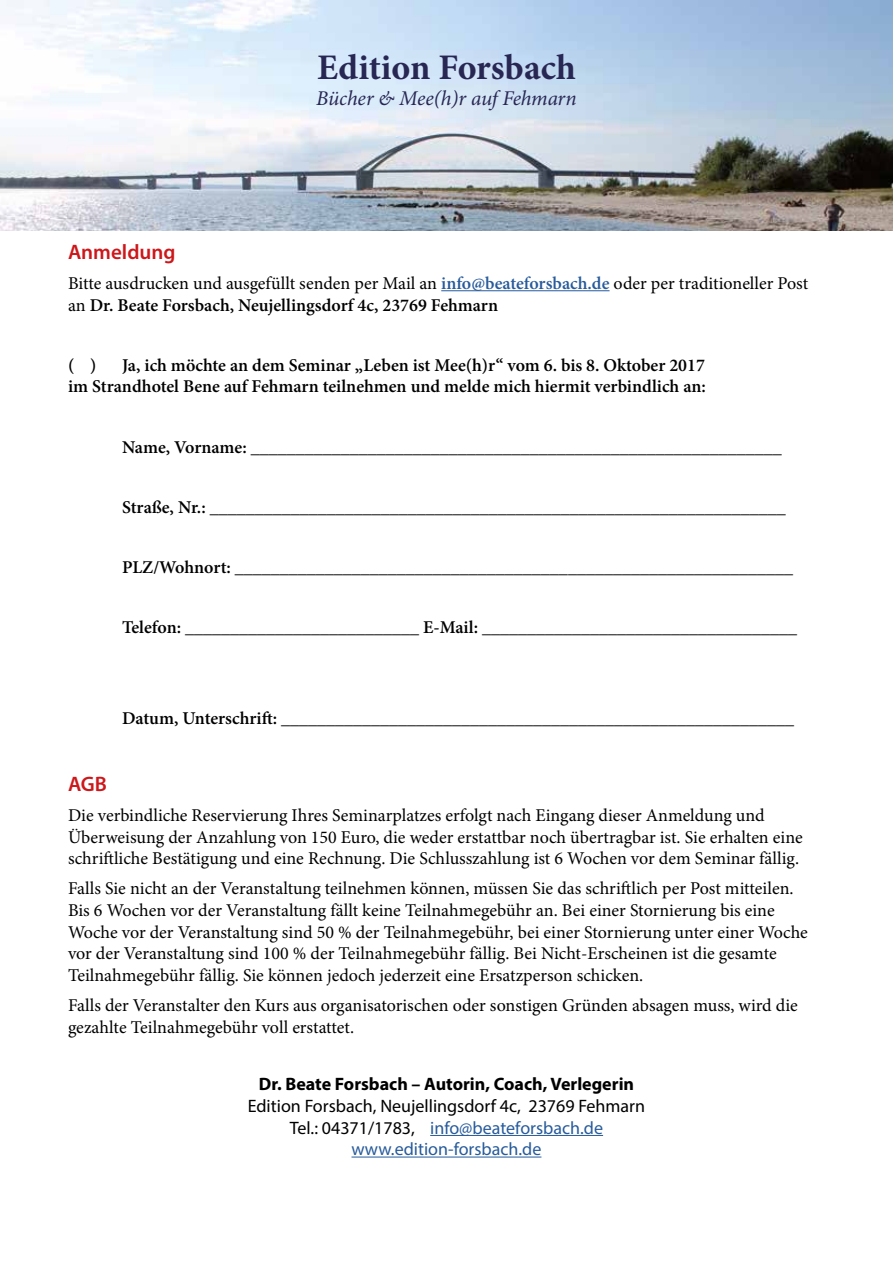
<style>
.page{position:relative;width:893px;height:1263px;background:#fff}
.page>*{position:absolute;margin:0;border:0;box-sizing:border-box;transform-origin:0 0}
.t1{font:700 36px "Minion Pro";color:#282754}
.t2{font:italic 21px "Minion Pro";letter-spacing:-.01em;color:#282754}
.t3{font:600 21px "Myriad Pro";color:#cd171a}
.t4{font:18px/21.6px "Minion Pro";color:#000}
.t5{font:600 18px/21.6px "Minion Pro";color:#000;text-align:right}
.t6{font:18px/21.6px "Myriad Pro";color:#000;text-align:center}
.t7{font:700 18px "Myriad Pro";color:#000}
.s1{font-weight:600;color:#275b9b}
.s2{font-weight:600}
.s3{color:#275b9b}
</style>
<div class="page">
<hr style="left:441px;top:290px;width:169px;height:1px;background:#275b9b">
<hr style="left:430px;top:1135px;width:173px;height:1px;background:#275b9b">
<hr style="left:351px;top:1156px;width:190px;height:1px;background:#275b9b">
<img style="left:0;top:0;width:893px;height:230px">
<h1 class="t1" style="left:317px;top:42px;width:260px">Edition Forsbach</h1>
<p class="t2" style="left:316px;top:83px;width:262px">Bücher &amp; Mee(h)r auf Fehmarn</p>
<p class="t3" style="left:68px;top:238px;width:109px">Anmeldung</p>
<p class="t4" style="left:68px;top:272px;width:742px">Bitte ausdrucken und ausgefüllt senden per Mail an <span class="s1">info@beateforsbach.de</span> oder per traditioneller Post an <span class="s2">Dr. Beate Forsbach, Neujellingsdorf 4c, 23769 Fehmarn</span></p>
<p class="t5" style="left:68px;top:354px;width:639px">Ja, ich möchte an dem Seminar „Leben ist Mee(h)r“ vom 6. bis 8. Oktober 2017<br>im Strandhotel Bene auf Fehmarn teilnehmen und melde mich hiermit verbindlich an:</p>
<p class="t5" style="left:68px;top:354px;width:30px">( )</p>
<p class="t5" style="left:122px;top:436px;width:661px">Name, Vorname: ___________________________________________________________</p>
<p class="t5" style="left:122px;top:496px;width:665px">Straße, Nr.: ________________________________________________________________</p>
<p class="t5" style="left:122px;top:556px;width:672px">PLZ/Wohnort: ______________________________________________________________</p>
<p class="t5" style="left:122px;top:617px;width:677px">Telefon: __________________________ E-Mail: ___________________________________</p>
<p class="t5" style="left:122px;top:707px;width:674px">Datum, Unterschrift: _________________________________________________________</p>
<p class="t3" style="left:68px;top:770px;width:40px">AGB</p>
<p class="t4" style="left:68px;top:805px;width:736px">Die verbindliche Reservierung Ihres Seminarplatzes erfolgt nach Eingang dieser Anmeldung und<br>Überweisung der Anzahlung von 150 Euro, die weder erstattbar noch übertragbar ist. Sie erhalten eine schriftliche Bestätigung und eine Rechnung. Die Schlusszahlung ist 6 Wochen vor dem Seminar fällig.</p>
<p class="t4" style="left:68px;top:878px;width:741px">Falls Sie nicht an der Veranstaltung teilnehmen können, müssen Sie das schriftlich per Post mitteilen.<br>Bis 6 Wochen vor der Veranstaltung fällt keine Teilnahmegebühr an. Bei einer Stornierung bis eine Woche vor der Veranstaltung sind 50 % der Teilnahmegebühr, bei einer Stornierung unter einer Woche vor der Veranstaltung sind 100 % der Teilnahmegebühr fällig. Bei Nicht-Erscheinen ist die gesamte Teilnahmegebühr fällig. Sie können jedoch jederzeit eine Ersatzperson schicken.</p>
<p class="t4" style="left:68px;top:994px;width:731px">Falls der Veranstalter den Kurs aus organisatorischen oder sonstigen Gründen absagen muss, wird die gezahlte Teilnahmegebühr voll erstattet.</p>
<p class="t7" style="left:259px;top:1073px;width:377px">Dr. Beate Forsbach – Autorin, Coach, Verlegerin</p>
<p class="t6" style="left:248px;top:1095px;width:399px">Edition Forsbach, Neujellingsdorf 4c, 23769 Fehmarn<br>Tel.: 04371/1783, <span class="s3">info@beateforsbach.de www.edition-forsbach.de</span></p>
</div>
